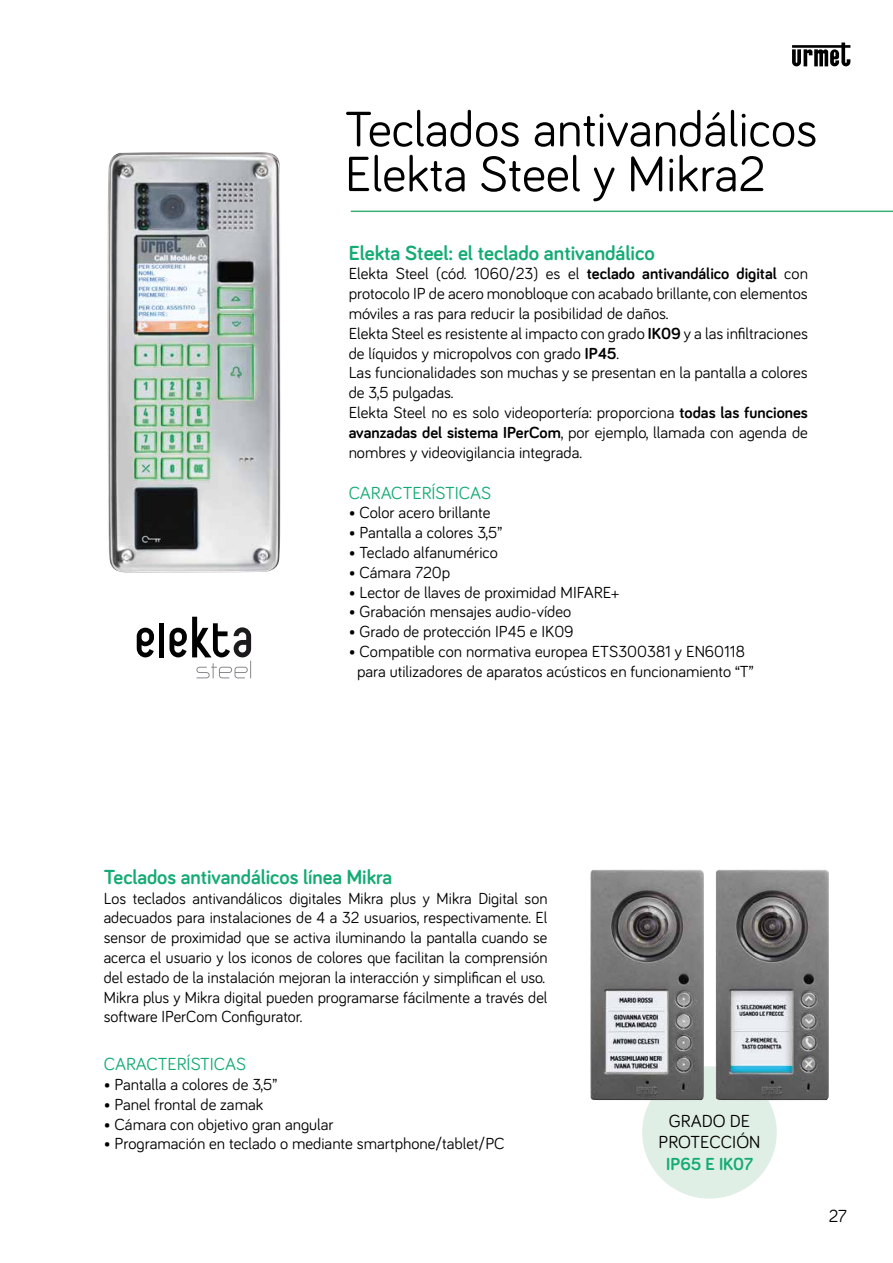
<style>
.page{position:relative;width:893px;height:1263px;background:#fff}
.page>*{position:absolute;margin:0;border:0;box-sizing:border-box;transform-origin:0 0}
.t1{font:51px/45px "Bariol";color:#000}
.t2{font:700 21px "Bariol";color:#15ab74}
.t3{font:18px "Bariol";color:#15ab74}
.t4{font:18px/21.6px "Bariol";color:#000;text-align:center}
.t5{font:700 18px "Bariol";color:#15ab74}
.t6{font:16.5px/19.8px "Bariol";color:#000}
.s1{font-weight:700}
</style>
<div class="page">
<svg style="left:792px;top:43px;width:58px;height:23px"></svg>
<img style="left:107px;top:152px;width:173px;height:421px">
<div style="left:159px;top:623px;width:5px;height:34px;background:#000"></div>
<svg style="left:137px;top:628px;width:17px;height:29px"></svg>
<svg style="left:170px;top:617px;width:81px;height:61px"></svg>
<hr style="left:351px;top:211px;width:542px;height:1px;background:#38af72">
<div style="left:642px;top:1066px;width:135px;height:132px;background:#e0efe5;border-radius:50%"></div>
<img style="left:716px;top:870px;width:113px;height:230px">
<img style="left:590px;top:870px;width:114px;height:230px">
<h1 class="t1" style="left:345px;top:104px;width:474px">Teclados antivandálicos<br>Elekta Steel y Mikra2</h1>
<p class="t2" style="left:349px;top:238px;width:308px">Elekta Steel: el teclado antivandálico</p>
<p class="t6" style="left:349px;top:263px;width:461px">Elekta Steel (cód. 1060/23) es el <span class="s1">teclado antivandálico digital</span> con protocolo IP de acero monobloque con acabado brillante, con elementos móviles a ras para reducir la posibilidad de daños.<br>Elekta Steel es resistente al impacto con grado <span class="s1">IK09</span> y a las infiltraciones de líquidos y micropolvos con grado <span class="s1">IP45</span>.<br>Las funcionalidades son muchas y se presentan en la pantalla a colores de 3,5 pulgadas.<br>Elekta Steel no es solo videoportería: proporciona <span class="s1">todas las funciones avanzadas del sistema IPerCom</span>, por ejemplo, llamada con agenda de nombres y videovigilancia integrada.</p>
<p class="t3" style="left:349px;top:480px;width:144px">CARACTERÍSTICAS</p>
<p class="t6" style="left:349px;top:502px;width:143px">• Color acero brillante</p>
<p class="t6" style="left:349px;top:522px;width:155px">• Pantalla a colores 3,5”</p>
<p class="t6" style="left:349px;top:542px;width:151px">• Teclado alfanumérico</p>
<p class="t6" style="left:349px;top:561px;width:103px">• Cámara 720p</p>
<p class="t6" style="left:349px;top:581px;width:272px">• Lector de llaves de proximidad MIFARE+</p>
<p class="t6" style="left:349px;top:601px;width:224px">• Grabación mensajes audio-vídeo</p>
<p class="t6" style="left:349px;top:621px;width:226px">• Grado de protección IP45 e IK09</p>
<p class="t6" style="left:349px;top:641px;width:406px;text-align:center">• Compatible con normativa europea ETS300381 y EN60118 para utilizadores de aparatos acústicos en funcionamiento “T”</p>
<p class="t2" style="left:104px;top:862px;width:290px">Teclados antivandálicos línea Mikra</p>
<p class="t6" style="left:104px;top:887px;width:445px">Los teclados antivandálicos digitales Mikra plus y Mikra Digital son adecuados para instalaciones de 4 a 32 usuarios, respectivamente. El sensor de proximidad que se activa iluminando la pantalla cuando se acerca el usuario y los iconos de colores que facilitan la comprensión del estado de la instalación mejoran la interacción y simplifican el uso.<br>Mikra plus y Mikra digital pueden programarse fácilmente a través del software IPerCom Configurator.</p>
<p class="t3" style="left:104px;top:1052px;width:144px">CARACTERÍSTICAS</p>
<p class="t6" style="left:104px;top:1074px;width:175px">• Pantalla a colores de 3,5”</p>
<p class="t6" style="left:104px;top:1093px;width:161px">• Panel frontal de zamak</p>
<p class="t6" style="left:104px;top:1113px;width:231px">• Cámara con objetivo gran angular</p>
<p class="t6" style="left:104px;top:1133px;width:402px">• Programación en teclado o mediante smartphone/tablet/PC</p>
<p class="t4" style="left:659px;top:1109px;width:103px">GRADO DE<br>PROTECCIÓN</p>
<p class="t5" style="left:666px;top:1151px;width:89px">IP65 E IK07</p>
<p class="t4" style="left:829px;top:1204px;width:20px">27</p>
</div>
